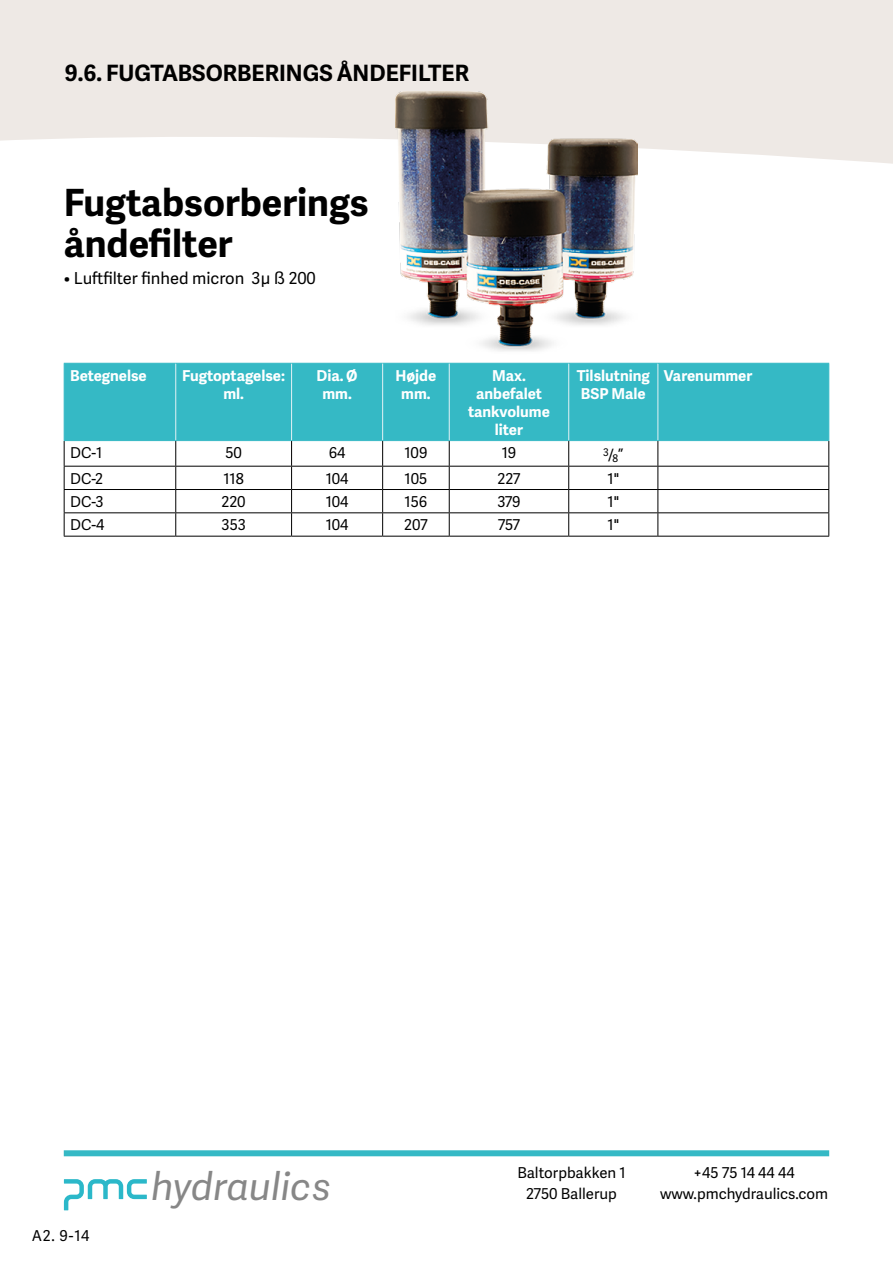
<style>
.page{position:relative;width:893px;height:1263px;background:#fff}
.page>*{position:absolute;margin:0;border:0;box-sizing:border-box;transform-origin:0 0}
.t1{font:italic 38.55px "Adelle Sans";color:#878787}
.Side_overskrift{font:700 37.5px "Adelle Sans";color:#000}
.t2{font:700 22.5px "Adelle Sans";color:#000}
.t3{font:16.5px "Adelle Sans";color:#000}
.t4{font:15px/21px "Adelle Sans";color:#000;text-align:center}
.t5{font:700 15px/18px "Adelle Sans";color:#fff;text-align:center}
.t6{font:10.5px "Adelle Sans";color:#000}
.s1{font-size:15px}
</style>
<div class="page">
<svg style="left:0;top:0;width:893px;height:164px;background:#efebe7"></svg>
<div style="left:64px;top:1150px;width:765px;height:6px;background:#35b9c5"></div>
<svg style="left:64px;top:1179px;width:83px;height:31px"></svg>
<div style="left:65px;top:364px;width:763px;height:76px;background:#35b9c5"></div>
<svg style="left:176px;top:441px;width:652px;height:95px"></svg>
<hr style="left:64px;top:466px;width:112px;height:1px;background:#000">
<hr style="left:176px;top:466px;width:116px;height:1px;background:#000">
<hr style="left:292px;top:466px;width:91px;height:1px;background:#000">
<hr style="left:383px;top:466px;width:66px;height:1px;background:#000">
<hr style="left:449px;top:466px;width:120px;height:1px;background:#000">
<hr style="left:569px;top:466px;width:89px;height:1px;background:#000">
<hr style="left:658px;top:466px;width:171px;height:1px;background:#000">
<hr style="left:64px;top:489px;width:112px;height:1px;background:#000">
<hr style="left:176px;top:489px;width:116px;height:1px;background:#000">
<hr style="left:292px;top:489px;width:91px;height:1px;background:#000">
<hr style="left:383px;top:489px;width:66px;height:1px;background:#000">
<hr style="left:449px;top:489px;width:120px;height:1px;background:#000">
<hr style="left:569px;top:489px;width:89px;height:1px;background:#000">
<hr style="left:658px;top:489px;width:171px;height:1px;background:#000">
<hr style="left:64px;top:512px;width:112px;height:1px;background:#000">
<svg style="left:64px;top:441px;width:1px;height:95px"></svg>
<hr style="left:176px;top:512px;width:116px;height:1px;background:#000">
<svg style="left:175px;top:441px;width:1px;height:95px"></svg>
<hr style="left:292px;top:512px;width:91px;height:1px;background:#000">
<svg style="left:291px;top:441px;width:1px;height:95px"></svg>
<hr style="left:383px;top:512px;width:66px;height:1px;background:#000">
<svg style="left:382px;top:441px;width:1px;height:95px"></svg>
<hr style="left:449px;top:512px;width:120px;height:1px;background:#000">
<svg style="left:449px;top:441px;width:1px;height:95px"></svg>
<hr style="left:569px;top:512px;width:89px;height:1px;background:#000">
<svg style="left:568px;top:441px;width:1px;height:95px"></svg>
<hr style="left:658px;top:512px;width:171px;height:1px;background:#000">
<svg style="left:657px;top:441px;width:1px;height:95px"></svg>
<svg style="left:828px;top:441px;width:1px;height:95px"></svg>
<hr style="left:64px;top:536px;width:112px;height:1px;background:#000">
<hr style="left:176px;top:536px;width:116px;height:1px;background:#000">
<hr style="left:292px;top:536px;width:91px;height:1px;background:#000">
<hr style="left:383px;top:536px;width:66px;height:1px;background:#000">
<hr style="left:449px;top:536px;width:120px;height:1px;background:#000">
<hr style="left:569px;top:536px;width:89px;height:1px;background:#000">
<hr style="left:658px;top:536px;width:171px;height:1px;background:#000">
<hr style="left:64px;top:364px;width:1px;height:76px;background:#35b9c5">
<hr style="left:64px;top:363px;width:112px;height:1px;background:#35b9c5">
<hr style="left:175px;top:364px;width:1px;height:76px;background:#e3f2f5">
<hr style="left:176px;top:363px;width:116px;height:1px;background:#35b9c5">
<hr style="left:291px;top:364px;width:1px;height:76px;background:#e3f2f5">
<hr style="left:292px;top:363px;width:91px;height:1px;background:#35b9c5">
<hr style="left:383px;top:363px;width:66px;height:1px;background:#35b9c5">
<hr style="left:449px;top:363px;width:120px;height:1px;background:#35b9c5">
<hr style="left:382px;top:364px;width:1px;height:76px;background:#e3f2f5">
<hr style="left:449px;top:364px;width:1px;height:76px;background:#e3f2f5">
<hr style="left:568px;top:364px;width:1px;height:76px;background:#e3f2f5">
<hr style="left:569px;top:363px;width:89px;height:1px;background:#35b9c5">
<hr style="left:657px;top:364px;width:1px;height:76px;background:#e3f2f5">
<hr style="left:658px;top:363px;width:171px;height:1px;background:#35b9c5">
<hr style="left:828px;top:364px;width:1px;height:76px;background:#35b9c5">
<hr style="left:64px;top:440px;width:112px;height:1px;background:#35b9c5">
<hr style="left:176px;top:440px;width:116px;height:1px;background:#35b9c5">
<hr style="left:292px;top:440px;width:91px;height:1px;background:#35b9c5">
<hr style="left:383px;top:440px;width:66px;height:1px;background:#35b9c5">
<hr style="left:449px;top:440px;width:120px;height:1px;background:#35b9c5">
<hr style="left:569px;top:440px;width:89px;height:1px;background:#35b9c5">
<hr style="left:658px;top:440px;width:171px;height:1px;background:#35b9c5">
<img style="left:395px;top:91px;width:243px;height:260px">
<p class="t2" style="left:65px;top:56px;width:406px">9.6. FUGTABSORBERINGS ÅNDEFILTER</p>
<p class="Side_overskrift" style="left:64px;top:176px;width:306px">Fugtabsorberings</p>
<p class="Side_overskrift" style="left:64px;top:216px;width:170px">åndefilter</p>
<p class="t3" style="left:64px;top:266px;width:254px">• Luftfilter finhed micron 3µ ß 200</p>
<p class="t5" style="left:70px;top:366px;width:78px">Betegnelse</p>
<p class="t5" style="left:182px;top:366px;width:105px">Fugtoptagelse: ml.</p>
<p class="t5" style="left:317px;top:366px;width:43px">Dia. Ø mm.</p>
<p class="t5" style="left:395px;top:366px;width:42px">Højde mm.</p>
<p class="t5" style="left:492px;top:366px;width:35px">Max.</p>
<p class="t5" style="left:468px;top:384px;width:83px">anbefalet tankvolume liter</p>
<p class="t5" style="left:577px;top:366px;width:75px">Tilslutning</p>
<p class="t5" style="left:581px;top:384px;width:66px">BSP Male</p>
<p class="t4" style="left:70px;top:442px;width:34px">DC-1</p>
<p class="t4" style="left:225px;top:442px;width:18px">50</p>
<p class="t4" style="left:329px;top:442px;width:18px">64</p>
<p class="t4" style="left:404px;top:442px;width:25px">109</p>
<p class="t4" style="left:502px;top:442px;width:16px">19</p>
<p class="t6" style="left:603px;top:447px;width:22px">3<span class="s1">/</span>8<span class="s1">”</span></p>
<p class="t4" style="left:70px;top:467px;width:34px">DC-2</p>
<p class="t4" style="left:223px;top:467px;width:22px">118</p>
<p class="t4" style="left:326px;top:467px;width:24px">104</p>
<p class="t4" style="left:405px;top:467px;width:24px">105</p>
<p class="t4" style="left:498px;top:467px;width:24px">227</p>
<p class="t4" style="left:607px;top:467px;width:13px">1"</p>
<p class="t4" style="left:70px;top:490px;width:35px">DC-3</p>
<p class="t4" style="left:222px;top:490px;width:26px">220</p>
<p class="t4" style="left:326px;top:490px;width:24px">104</p>
<p class="t4" style="left:405px;top:490px;width:24px">156</p>
<p class="t4" style="left:497px;top:490px;width:25px">379</p>
<p class="t4" style="left:608px;top:490px;width:13px">1"</p>
<p class="t4" style="left:70px;top:514px;width:36px">DC-4</p>
<p class="t4" style="left:222px;top:514px;width:26px">353</p>
<p class="t4" style="left:326px;top:514px;width:24px">104</p>
<p class="t4" style="left:404px;top:514px;width:25px">207</p>
<p class="t4" style="left:498px;top:514px;width:24px">757</p>
<p class="t4" style="left:608px;top:514px;width:13px">1"</p>
<p class="t5" style="left:664px;top:366px;width:90px">Varenummer</p>
<p class="t4" style="left:32px;top:1224px;width:59px">A2. 9-14</p>
<h1 class="t1" style="left:151px;top:1158px;width:181px">hydraulics</h1>
<p class="t4" style="left:517px;top:1162px;width:110px">Baltorpbakken 1<br>2750 Ballerup</p>
<p class="t4" style="left:660px;top:1162px;width:170px">+45 75 14 44 44 www.pmchydraulics.com</p>
</div>
